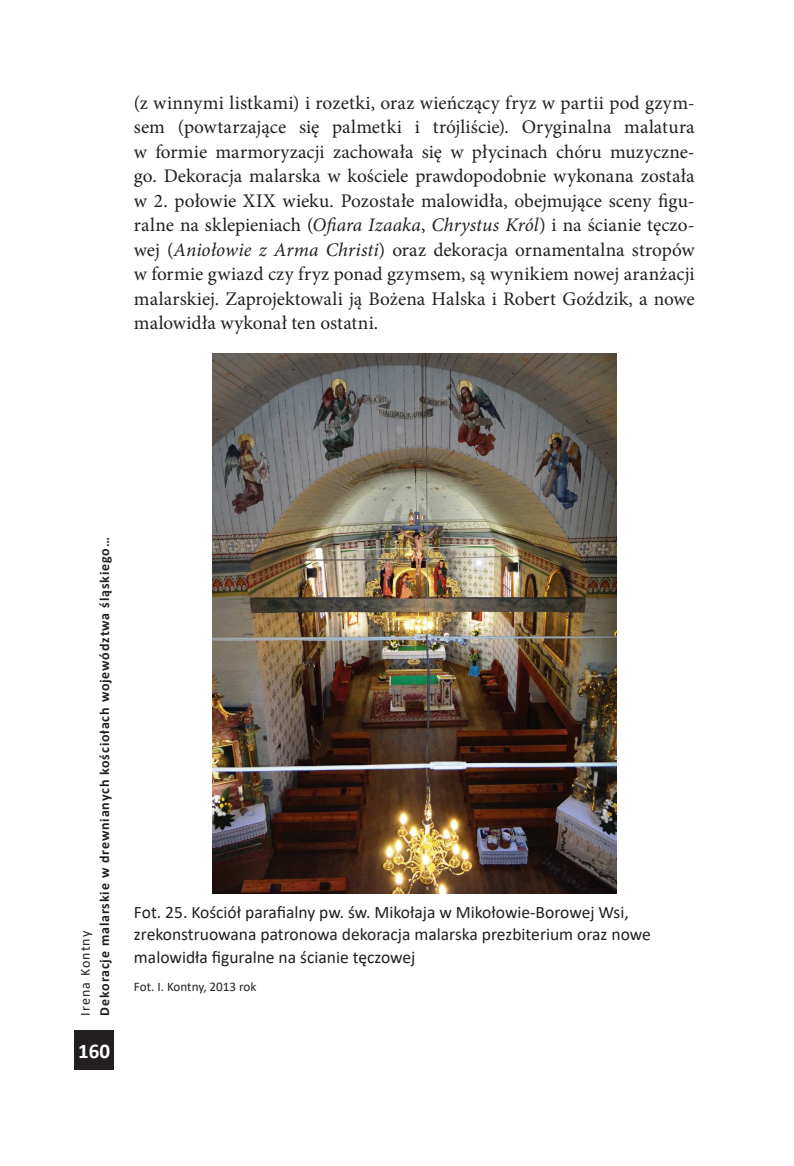
<style>
.page{position:relative;width:794px;height:1166px;background:#fff}
.page>*{position:absolute;margin:0;border:0;box-sizing:border-box;transform-origin:0 0}
.t1{font:700 21px "Calibri";color:#fff}
.t2{font:19.25px/24.5px "Minion Pro";letter-spacing:.005em;color:#231f20;text-align:justify}
.podpis_zdejcia{font:17.5px/22.8px "Calibri";color:#231f20}
.t3{font:700 14px "Calibri";letter-spacing:.06em;color:#231f20}
.t4{font:14px "Calibri";letter-spacing:.08em;color:#231f20}
.zrodlo_zdjecia{font:13.12px "Calibri";color:#231f20}
.s1{font-style:italic}
</style>
<div class="page">
<div style="left:74px;top:1030px;width:40px;height:40px;background:#231f20"></div>
<img style="left:212px;top:354px;width:404px;height:539px">
<p class="t2" style="left:134px;top:91px;width:562px">(z winnymi listkami) i rozetki, oraz wieńczący fryz w partii pod gzym&shy;sem (powtarzające się palmetki i trójliście). Oryginalna malatura w formie marmoryzacji zachowała się w płycinach chóru muzyczne&shy;go. Dekoracja malarska w kościele prawdopodobnie wykonana została w 2. połowie XIX wieku. Pozostałe malowidła, obejmujące sceny figu&shy;ralne na sklepieniach (<span class="s1">Ofiara Izaaka</span>, <span class="s1">Chrystus Król</span>) i na ścianie tęczo&shy;wej (<span class="s1">Aniołowie z Arma Christi</span>) oraz dekoracja ornamentalna stropów w formie gwiazd czy fryz ponad gzymsem, są wynikiem nowej aranżacji malarskiej. Zaprojektowali ją Bożena Halska i Robert Goździk, a nowe malowidła wykonał ten ostatni.</p>
<p class="t3" style="left:95px;top:1015px;width:479px;rotate:-90deg">Dekoracje malarskie w drewnianych kościołach województwa śląskiego…</p>
<p class="t4" style="left:76px;top:1015px;width:86px;rotate:-90deg">Irena Kontny</p>
<p class="t1" style="left:78px;top:1036px;width:33px">160</p>
<p class="podpis_zdejcia" style="left:134px;top:900px;width:518px">Fot. 25. Kościół parafialny pw. św. Mikołaja w Mikołowie-Borowej Wsi, zrekonstruowana patronowa dekoracja malarska prezbiterium oraz nowe malowidła figuralne na ścianie tęczowej</p>
<p class="zrodlo_zdjecia" style="left:134px;top:977px;width:124px">Fot. I. Kontny, 2013 rok</p>
</div>
